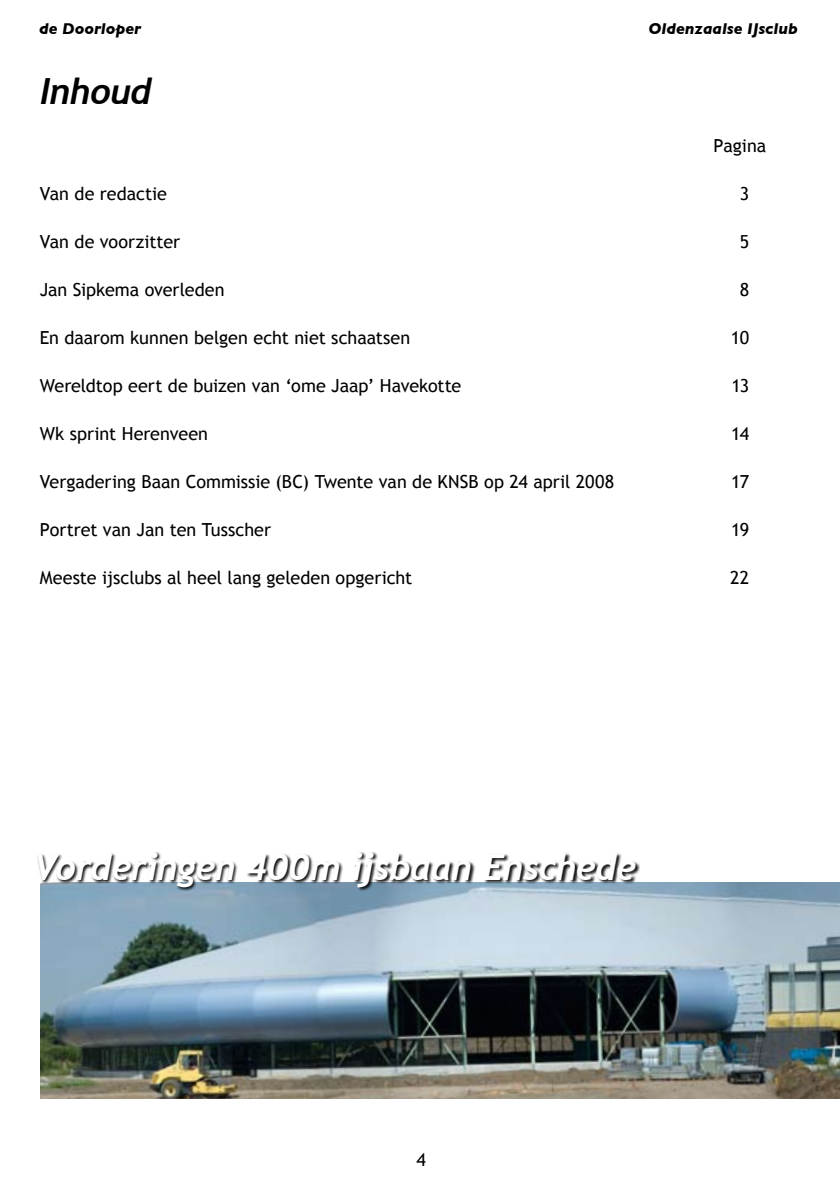
<style>
.page{position:relative;width:840px;height:1191px;background:#fff}
.page>*{position:absolute;margin:0;border:0;box-sizing:border-box;transform-origin:0 0}
.t1{font:italic 700 36px "Trebuchet";letter-spacing:-.015em;color:#fff}
.t2{font:italic 700 36px "Trebuchet";letter-spacing:-.005em;color:#000}
.t3{font:18px "Trebuchet MS";letter-spacing:-.005em;color:#000}
.t4{font:italic 700 16px "Gill Sans";color:#000}
</style>
<div class="page">
<img style="left:40px;top:882px;width:799px;height:216px">
<div style="left:37px;top:852px;width:602px;height:40px;background:#000;opacity:.92"></div>
<p class="t4" style="left:39px;top:20px;width:103px">de Doorloper</p>
<p class="t4" style="left:648px;top:20px;width:151px">Oldenzaalse IJsclub</p>
<h1 class="t2" style="left:40px;top:69px;width:114px">Inhoud</h1>
<p class="t3" style="left:713px;top:135px;width:54px">Pagina</p>
<p class="t3" style="left:40px;top:183px;width:129px">Van de redactie</p>
<p class="t3" style="left:739px;top:183px;width:11px">3</p>
<p class="t3" style="left:40px;top:231px;width:142px">Van de voorzitter</p>
<p class="t3" style="left:739px;top:231px;width:11px">5</p>
<p class="t3" style="left:40px;top:279px;width:186px">Jan Sipkema overleden</p>
<p class="t3" style="left:739px;top:279px;width:11px">8</p>
<p class="t3" style="left:40px;top:327px;width:372px">En daarom kunnen belgen echt niet schaatsen</p>
<p class="t3" style="left:730px;top:327px;width:20px">10</p>
<p class="t3" style="left:40px;top:375px;width:423px">Wereldtop eert de buizen van ‘ome Jaap’ Havekotte</p>
<p class="t3" style="left:731px;top:375px;width:19px">13</p>
<p class="t3" style="left:40px;top:423px;width:170px">Wk sprint Herenveen</p>
<p class="t3" style="left:730px;top:423px;width:20px">14</p>
<p class="t3" style="left:40px;top:471px;width:576px">Vergadering Baan Commissie (BC) Twente van de KNSB op 24 april 2008</p>
<p class="t3" style="left:730px;top:471px;width:19px">17</p>
<p class="t3" style="left:40px;top:519px;width:233px">Portret van Jan ten Tusscher</p>
<p class="t3" style="left:730px;top:519px;width:19px">19</p>
<p class="t3" style="left:40px;top:567px;width:374px">Meeste ijsclubs al heel lang geleden opgericht</p>
<p class="t3" style="left:729px;top:567px;width:21px">22</p>
<h1 class="t1" style="left:33px;top:845px;width:604px">Vorderingen 400m ijsbaan Enschede</h1>
<p class="t3" style="left:416px;top:1148px;width:11px">4</p>
</div>
